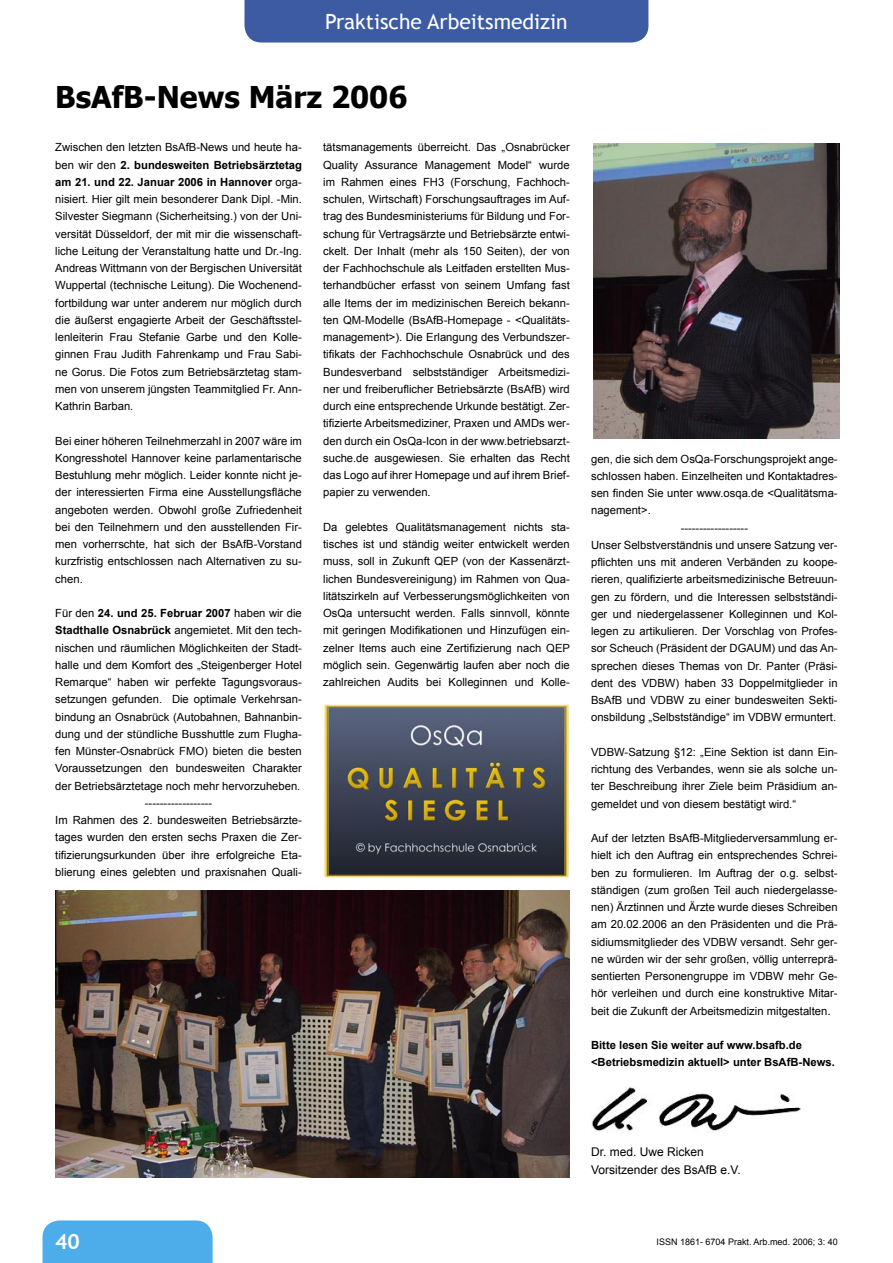
<style>
.page{position:relative;width:893px;height:1263px;background:#fff}
.page>*{position:absolute;margin:0;border:0;box-sizing:border-box;transform-origin:0 0}
.t1{font:700 30px "Tahoma";color:#000}
.t2{font:21px "Trebuchet MS";color:#fff}
.t3{font:700 21px "Trebuchet MS";color:#fff}
.Texte{font:12px "Arial";color:#000}
.Texte-2{font:11.25px/17.2px "Arial";color:#000;text-align:justify}
.Texte-3{font:700 11.25px "Arial";color:#000}
.t4{font:9px "Arial";color:#000}
.s1{font-weight:700}
.s2{font-size:12px}
</style>
<div class="page">
<div style="left:244px;top:0;width:404px;height:43px;background:#3c5ba3"></div>
<div style="left:43px;top:1220px;width:170px;height:43px;background:#4dadea"></div>
<img style="left:593px;top:144px;width:247px;height:294px">
<img style="left:55px;top:891px;width:515px;height:286px">
<img style="left:323px;top:704px;width:247px;height:175px">
<img style="left:591px;top:1087px;width:210px;height:45px">
<h2 class="t2" style="left:325px;top:9px;width:244px">Praktische Arbeitsmedizin</h2>
<p class="t1" style="left:55px;top:76px;width:354px">BsAfB-News März 2006</p>
<p class="Texte-2" style="left:55px;top:139px;width:248px">Zwischen den letzten BsAfB-News und heute ha&shy;ben wir den <span class="s1">2. bundesweiten Betriebsärztetag am 21. und 22. Januar 2006 in Hannover</span> orga&shy;nisiert. Hier gilt mein besonderer Dank Dipl. -Min.<br>Silvester Siegmann (Sicherheitsing.) von der Uni&shy;versität Düsseldorf, der mit mir die wissenschaft&shy;liche Leitung der Veranstaltung hatte und Dr.-Ing.<br>Andreas Wittmann von der Bergischen Universität Wuppertal (technische Leitung). Die Wochenend&shy;fortbildung war unter anderem nur möglich durch die äußerst engagierte Arbeit der Geschäftsstel&shy;lenleiterin Frau Stefanie Garbe und den Kolle&shy;ginnen Frau Judith Fahrenkamp und Frau Sabi&shy;ne Gorus. Die Fotos zum Betriebsärztetag stam&shy;men von unserem jüngsten Teammitglied Fr. Ann-Kathrin Barban.</p>
<p class="Texte-2" style="left:55px;top:432px;width:248px">Bei einer höheren Teilnehmerzahl in 2007 wäre im Kongresshotel Hannover keine parlamentarische Bestuhlung mehr möglich. Leider konnte nicht je&shy;der interessierten Firma eine Ausstellungsfläche angeboten werden. Obwohl große Zufriedenheit bei den Teilnehmern und den ausstellenden Fir&shy;men vorherrschte, hat sich der BsAfB-Vorstand kurzfristig entschlossen nach Alternativen zu su&shy;chen.</p>
<p class="Texte-2" style="left:55px;top:605px;width:248px">Für den <span class="s1">24. und 25. Februar 2007</span> haben wir die <span class="s1">Stadthalle Osnabrück</span> angemietet. Mit den tech&shy;nischen und räumlichen Möglichkeiten der Stadt&shy;halle und dem Komfort des „Steigenberger Hotel Remarque“ haben wir perfekte Tagungsvoraus&shy;setzungen gefunden. Die optimale Verkehrsan&shy;bindung an Osnabrück (Autobahnen, Bahnanbin&shy;dung und der stündliche Busshuttle zum Flugha&shy;fen Münster-Osnabrück FMO) bieten die besten Voraussetzungen den bundesweiten Charakter der Betriebsärztetage noch mehr hervorzuheben.</p>
<p class="Texte-2" style="left:145px;top:794px;width:69px">------------------</p>
<p class="Texte-2" style="left:55px;top:812px;width:248px">Im Rahmen des 2. bundesweiten Betriebsärzte&shy;tages wurden den ersten sechs Praxen die Zer&shy;tifizierungsurkunden über ihre erfolgreiche Eta&shy;blierung eines gelebten und praxisnahen Quali-</p>
<p class="Texte-2" style="left:323px;top:139px;width:248px">tätsmanagements überreicht. Das „Osnabrücker Quality Assurance Management Model“ wurde im Rahmen eines FH3 (Forschung, Fachhoch&shy;schulen, Wirtschaft) Forschungsauftrages im Auf&shy;trag des Bundesministeriums für Bildung und For&shy;schung für Vertragsärzte und Betriebsärzte entwi&shy;ckelt. Der Inhalt (mehr als 150 Seiten), der von der Fachhochschule als Leitfaden erstellten Mus&shy;terhandbücher erfasst von seinem Umfang fast alle Items der im medizinischen Bereich bekann&shy;ten QM-Modelle (BsAfB-Homepage - &lt;Qualitäts&shy;management&gt;). Die Erlangung des Verbundszer&shy;tifikats der Fachhochschule Osnabrück und des Bundesverband selbstständiger Arbeitsmedizi&shy;ner und freiberuflicher Betriebsärzte (BsAfB) wird durch eine entsprechende Urkunde bestätigt. Zer&shy;tifizierte Arbeitsmediziner, Praxen und AMDs wer&shy;den durch ein OsQa-Icon in der www.betriebsarzt&shy;suche.de ausgewiesen. Sie erhalten das Recht das Logo auf ihrer Homepage und auf ihrem Brief&shy;papier zu verwenden.</p>
<p class="Texte-2" style="left:323px;top:518px;width:248px">Da gelebtes Qualitätsmanagement nichts sta&shy;tisches ist und ständig weiter entwickelt werden muss, soll in Zukunft QEP (von der Kassenärzt&shy;lichen Bundesvereinigung) im Rahmen von Qua&shy;litätszirkeln auf Verbesserungsmöglichkeiten von OsQa untersucht werden. Falls sinnvoll, könnte mit geringen Modifikationen und Hinzufügen ein&shy;zelner Items auch eine Zertifizierung nach QEP möglich sein. Gegenwärtig laufen aber noch die zahlreichen Audits bei Kolleginnen und Kolle-</p>
<p class="Texte-2" style="left:591px;top:450px;width:248px">gen, die sich dem OsQa-Forschungsprojekt ange&shy;schlossen haben. Einzelheiten und Kontaktadres&shy;sen finden Sie unter www.osqa.de &lt;Qualitätsma&shy;nagement&gt;.</p>
<p class="Texte-2" style="left:681px;top:519px;width:69px">------------------</p>
<p class="Texte-2" style="left:591px;top:536px;width:248px">Unser Selbstverständnis und unsere Satzung ver&shy;pflichten uns mit anderen Verbänden zu koope&shy;rieren, qualifizierte arbeitsmedizinische Betreuun&shy;gen zu fördern, und die Interessen selbstständi&shy;ger und niedergelassener Kolleginnen und Kol&shy;legen zu artikulieren. Der Vorschlag von Profes&shy;sor Scheuch (Präsident der DGAUM) und das An&shy;sprechen dieses Themas von Dr. Panter (Präsi&shy;dent des VDBW) haben 33 Doppelmitglieder in BsAfB und VDBW zu einer bundesweiten Sekti&shy;onsbildung „Selbstständige“ im VDBW ermuntert.</p>
<p class="Texte-2" style="left:591px;top:743px;width:248px">VDBW-Satzung §12: „Eine Sektion ist dann Ein&shy;richtung des Verbandes, wenn sie als solche un&shy;ter Beschreibung ihrer Ziele beim Präsidium an&shy;gemeldet und von diesem bestätigt wird.“</p>
<p class="Texte-2" style="left:591px;top:830px;width:248px">Auf der letzten BsAfB-Mitgliederversammlung er&shy;hielt ich den Auftrag ein entsprechendes Schrei&shy;ben zu formulieren. Im Auftrag der o.g. selbst&shy;ständigen (zum großen Teil auch niedergelasse&shy;nen) Ärztinnen und Ärzte wurde dieses Schreiben am 20.02.2006 an den Präsidenten und die Prä&shy;sidiumsmitglieder des VDBW versandt. Sehr ger&shy;ne würden wir der sehr großen, völlig unterreprä&shy;sentierten Personengruppe im VDBW mehr Ge&shy;hör verleihen und durch eine konstruktive Mitar&shy;beit die Zukunft der Arbeitsmedizin mitgestalten<span class="s2">.</span></p>
<p class="Texte-3" style="left:591px;top:1038px;width:212px">Bitte lesen Sie weiter auf www.bsafb.de</p>
<p class="Texte-3" style="left:591px;top:1055px;width:245px">&lt;Betriebsmedizin aktuell&gt; unter BsAfB-News.</p>
<p class="Texte" style="left:591px;top:1144px;width:114px">Dr. med. Uwe Ricken</p>
<p class="Texte" style="left:591px;top:1162px;width:151px">Vorsitzender des BsAfB e.V.</p>
<h2 class="t3" style="left:55px;top:1229px;width:26px">40</h2>
<p class="t4" style="left:657px;top:1236px;width:183px">ISSN 1861- 6704 Prakt. Arb.med. 2006; 3: 40</p>
</div>
